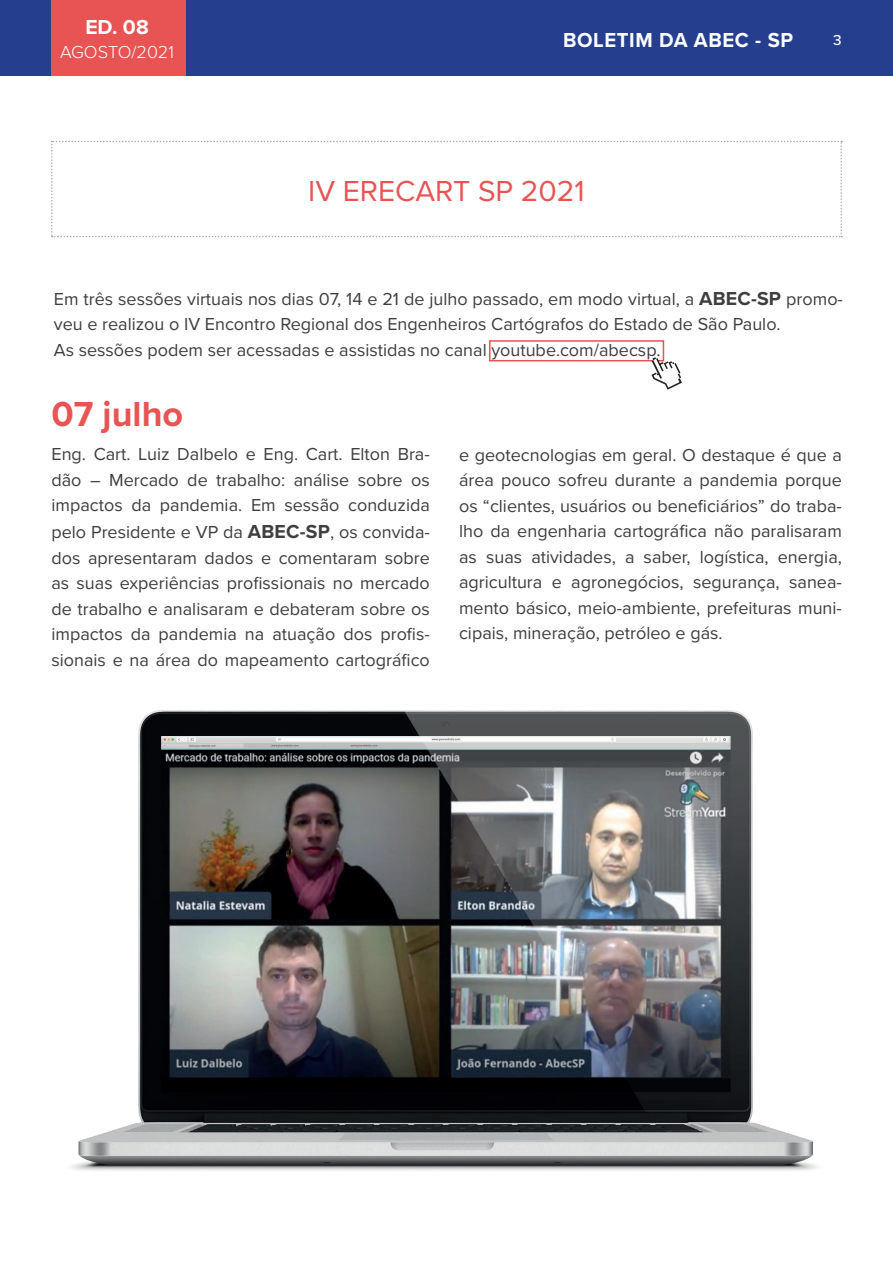
<style>
.page{position:relative;width:893px;height:1263px;background:#fff}
.page>*{position:absolute;margin:0;border:0;box-sizing:border-box;transform-origin:0 0}
.t1{font:700 36px "Proxima Nova";color:#e85454}
.t2{font:30px "Proxima Nova";color:#e85454}
.t3{font:700 21px "Proxima Nova";letter-spacing:.03em;color:#fff}
.t4{font:18px/25.5px "Proxima Nova";color:#3e3e3f;text-align:justify}
.t5{font:300 18px "Proxima Nova";color:#fff}
.t6{font:500 15px "Proxima Nova";color:#fff}
.s1{font-weight:700;font-size:19.5px}
</style>
<div class="page">
<div style="left:0;top:0;width:893px;height:75px;background:#253f8e"></div>
<div style="left:51px;top:0;width:134px;height:75px;background:#e85353"></div>
<img style="left:71px;top:710px;width:746px;height:461px">
<svg style="left:51px;top:141px;width:791px;height:96px"></svg>
<div style="left:489px;top:340px;width:175px;height:21px;border:2px solid #e85353"></div>
<svg style="left:651px;top:357px;width:31px;height:33px"></svg>
<p class="t3" style="left:85px;top:11px;width:65px">ED. 08</p>
<p class="t5" style="left:60px;top:39px;width:115px">AGOSTO/2021</p>
<p class="t3" style="left:563px;top:24px;width:232px">BOLETIM DA ABEC - SP</p>
<p class="t6" style="left:833px;top:28px;width:10px">3</p>
<h2 class="t2" style="left:308px;top:168px;width:278px">IV ERECART SP 2021</h2>
<p class="t4" style="left:54px;top:285px;width:791px;text-align:left">Em três sessões virtuais nos dias 07, 14 e 21 de julho passado, em modo virtual, a <span class="s1">ABEC-SP</span> promo&shy;veu e realizou o IV Encontro Regional dos Engenheiros Cartógrafos do Estado de São Paulo.<br>As sessões podem ser acessadas e assistidas no canal youtube.com/abecsp.</p>
<h1 class="t1" style="left:51px;top:387px;width:133px">07 julho</h1>
<p class="t4" style="left:51px;top:440px;width:380px">Eng. Cart. Luiz Dalbelo e Eng. Cart. Elton Bra&shy;dão – Mercado de trabalho: análise sobre os impactos da pandemia. Em sessão conduzida pelo Presidente e VP da <span class="s1">ABEC-SP</span>, os convida&shy;dos apresentaram dados e comentaram sobre as suas experiências profissionais no mercado de trabalho e analisaram e debateram sobre os impactos da pandemia na atuação dos profis&shy;sionais e na área do mapeamento cartográfico</p>
<p class="t4" style="left:459px;top:441px;width:384px">e geotecnologias em geral. O destaque é que a área pouco sofreu durante a pandemia porque os “clientes, usuários ou beneficiários” do traba&shy;lho da engenharia cartográfica não paralisaram as suas atividades, a saber, logística, energia, agricultura e agronegócios, segurança, sanea&shy;mento básico, meio-ambiente, prefeituras muni&shy;cipais, mineração, petróleo e gás.</p>
</div>
